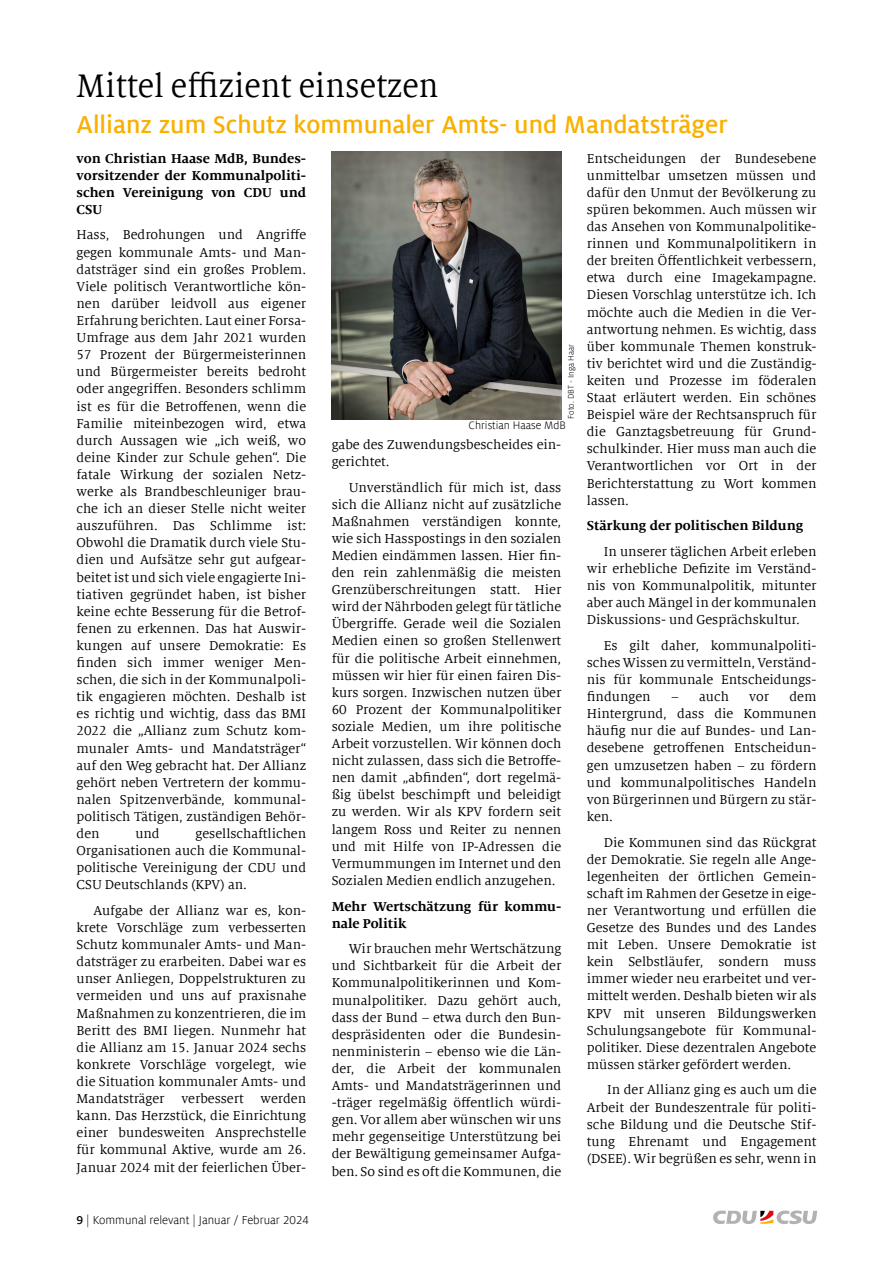
<style>
.page{position:relative;width:893px;height:1263px;background:#fff}
.page>*{position:absolute;margin:0;border:0;box-sizing:border-box;transform-origin:0 0}
.t1{font:36px "Milo Serif Offc";color:#000;scale:.94 1}
.t2{font:700 27px "Milo Sans Offc";color:#f9b000}
.t3{font:14.25px/17.1px "Milo Serif Offc";color:#000;text-align:justify}
.t4{font:700 14.25px/17.1px "Milo Serif Offc";color:#000;text-align:justify}
.t5{font:12.75px "Milo Sans Offc";color:#000}
.t6{font:12px "Milo Sans Offc";color:#000}
.t7{font:9px "Milo Sans Offc";color:#000}
.s1{font-weight:700}
</style>
<div class="page">
<svg style="left:713px;top:1210px;width:104px;height:14px"></svg>
<img style="left:332px;top:151px;width:229px;height:268px">
<h1 class="t1" style="left:77px;top:67px;width:387px">Mittel effizient einsetzen</h1>
<h2 class="t2" style="left:77px;top:110px;width:653px">Allianz zum Schutz kommunaler Amts- und Mandatsträger</h2>
<p class="t4" style="left:77px;top:150px;width:231px">von Christian Haase MdB, Bundes&shy;vorsitzender der Kommunalpoliti&shy;schen Vereinigung von CDU und CSU</p>
<p class="t3" style="left:77px;top:227px;width:231px">Hass, Bedrohungen und Angriffe gegen kommunale Amts- und Man&shy;datsträger sind ein großes Problem.<br>Viele politisch Verantwortliche kön&shy;nen darüber leidvoll aus eigener Erfahrung berichten. Laut einer Forsa-Umfrage aus dem Jahr 2021 wurden 57 Prozent der Bürgermeisterinnen und Bürgermeister bereits bedroht oder angegriffen. Besonders schlimm ist es für die Betroffenen, wenn die Familie miteinbezogen wird, etwa durch Aussagen wie „ich weiß, wo deine Kinder zur Schule gehen“. Die fatale Wirkung der sozialen Netz&shy;werke als Brandbeschleuniger brau&shy;che ich an dieser Stelle nicht weiter auszuführen. Das Schlimme ist:<br>Obwohl die Dramatik durch viele Stu&shy;dien und Aufsätze sehr gut aufgear&shy;beitet ist und sich viele engagierte Ini&shy;tiativen gegründet haben, ist bisher keine echte Besserung für die Betrof&shy;fenen zu erkennen. Das hat Auswir&shy;kungen auf unsere Demokratie: Es finden sich immer weniger Men&shy;schen, die sich in der Kommunalpoli&shy;tik engagieren möchten. Deshalb ist es richtig und wichtig, dass das BMI 2022 die „Allianz zum Schutz kom&shy;munaler Amts- und Mandatsträger“ auf den Weg gebracht hat. Der Allianz gehört neben Vertretern der kommu&shy;nalen Spitzenverbände, kommunal&shy;politisch Tätigen, zuständigen Behör&shy;den</p>
<p class="t3" style="left:77px;top:825px;width:231px;text-indent:119px">gesellschaftlichen Organisationen auch die Kommunal&shy;politische Vereinigung der CDU und CSU Deutschlands (KPV) an.</p>
<p class="t3" style="left:77px;top:902px;width:231px;text-indent:17px">Aufgabe der Allianz war es, kon&shy;krete Vorschläge zum verbesserten Schutz kommunaler Amts- und Man&shy;datsträger zu erarbeiten. Dabei war es unser Anliegen, Doppelstrukturen zu vermeiden und uns auf praxisnahe Maßnahmen zu konzentrieren, die im Beritt des BMI liegen. Nunmehr hat die Allianz am 15. Januar 2024 sechs konkrete Vorschläge vorgelegt, wie die Situation kommunaler Amts- und Mandatsträger verbessert werden kann. Das Herzstück, die Einrichtung einer bundesweiten Ansprechstelle für kommunal Aktive, wurde am 26.<br>Januar 2024 mit der feierlichen Über-</p>
<p class="t3" style="left:135px;top:825px;width:26px">und</p>
<p class="t5" style="left:77px;top:1213px;width:234px"><span class="s1">9</span> | Kommunal relevant | Januar / Februar 2024</p>
<p class="t7" style="left:566px;top:419px;width:76px;rotate:-90deg">Foto. DBT - Inga Haar</p>
<p class="t6" style="left:469px;top:419px;width:99px">Christian Haase MdB</p>
<p class="t3" style="left:332px;top:436px;width:231px">gabe des Zuwendungsbescheides ein&shy;gerichtet.</p>
<p class="t3" style="left:332px;top:479px;width:231px;text-indent:17px">Unverständlich für mich ist, dass sich die Allianz nicht auf zusätzliche Maßnahmen verständigen konnte, wie sich Hasspostings in den sozialen Medien eindämmen lassen. Hier fin&shy;den rein zahlenmäßig die meisten Grenzüberschreitungen statt. Hier wird der Nährboden gelegt für tätliche Übergriffe. Gerade weil die Sozialen Medien einen so großen Stellenwert für die politische Arbeit einnehmen, müssen wir hier für einen fairen Dis&shy;kurs sorgen. Inzwischen nutzen über 60 Prozent der Kommunalpolitiker soziale Medien, um ihre politische Arbeit vorzustellen. Wir können doch nicht zulassen, dass sich die Betroffe&shy;nen damit „abfinden“, dort regelmä&shy;ßig übelst beschimpft und beleidigt zu werden. Wir als KPV fordern seit langem Ross und Reiter zu nennen und mit Hilfe von IP-Adressen die Vermummungen im Internet und den Sozialen Medien endlich anzugehen.</p>
<p class="t4" style="left:332px;top:898px;width:231px">Mehr Wertschätzung für kommu&shy;nale Politik</p>
<p class="t3" style="left:332px;top:940px;width:231px;text-indent:17px">Wir brauchen mehr Wertschätzung und Sichtbarkeit für die Arbeit der Kommunalpolitikerinnen und Kom&shy;munalpolitiker. Dazu gehört auch, dass der Bund – etwa durch den Bun&shy;despräsidenten oder die Bundesin&shy;nenministerin – ebenso wie die Län&shy;der, die Arbeit der kommunalen Amts- und Mandatsträgerinnen und -träger regelmäßig öffentlich würdi&shy;gen. Vor allem aber wünschen wir uns mehr gegenseitige Unterstützung bei der Bewältigung gemeinsamer Aufga&shy;ben. So sind es oft die Kommunen, die</p>
<p class="t3" style="left:587px;top:150px;width:231px">Entscheidungen der Bundesebene unmittelbar umsetzen müssen und dafür den Unmut der Bevölkerung zu spüren bekommen. Auch müssen wir das Ansehen von Kommunalpolitike&shy;rinnen und Kommunalpolitikern in der breiten Öffentlichkeit verbessern, etwa durch eine Imagekampagne.<br>Diesen Vorschlag unterstütze ich. Ich möchte auch die Medien in die Ver&shy;antwortung nehmen. Es wichtig, dass über kommunale Themen konstruk&shy;tiv berichtet wird und die Zuständig&shy;keiten und Prozesse im föderalen Staat erläutert werden. Ein schönes Beispiel wäre der Rechtsanspruch für die Ganztagsbetreuung für Grund&shy;schulkinder. Hier muss man auch die Verantwortlichen vor Ort in der Berichterstattung zu Wort kommen lassen.</p>
<p class="t4" style="left:587px;top:517px;width:218px">Stärkung der politischen Bildung</p>
<p class="t3" style="left:587px;top:543px;width:231px;text-indent:17px">In unserer täglichen Arbeit erleben wir erhebliche Defizite im Verständ&shy;nis von Kommunalpolitik, mitunter aber auch Mängel in der kommunalen Diskussions- und Gesprächskultur.</p>
<p class="t3" style="left:587px;top:637px;width:231px;text-indent:17px">Es gilt daher, kommunalpoliti&shy;sches Wissen zu vermitteln, Verständ&shy;nis für kommunale Entscheidungs&shy;findungen</p>
<p class="t3" style="left:587px;top:688px;width:231px;text-indent:203px">dem Hintergrund, dass die Kommunen häufig nur die auf Bundes- und Lan&shy;desebene getroffenen Entscheidun&shy;gen umzusetzen haben – zu fördern und kommunalpolitisches Handeln von Bürgerinnen und Bürgern zu stär&shy;ken.</p>
<p class="t3" style="left:587px;top:834px;width:231px;text-indent:17px">Die Kommunen sind das Rückgrat der Demokratie. Sie regeln alle Ange&shy;legenheiten der örtlichen Gemein&shy;schaft im Rahmen der Gesetze in eige&shy;ner Verantwortung und erfüllen die Gesetze des Bundes und des Landes mit Leben. Unsere Demokratie ist kein Selbstläufer, sondern muss immer wieder neu erarbeitet und ver&shy;mittelt werden. Deshalb bieten wir als KPV mit unseren Bildungswerken Schulungsangebote für Kommunal&shy;politiker. Diese dezentralen Angebote müssen stärker gefördert werden.</p>
<p class="t3" style="left:587px;top:1082px;width:231px;text-indent:20px">In der Allianz ging es auch um die Arbeit der Bundeszentrale für politi&shy;sche Bildung und die Deutsche Stif&shy;tung Ehrenamt und Engagement (DSEE). Wir begrüßen es sehr, wenn in</p>
<p class="t3" style="left:671px;top:688px;width:59px">– auch</p>
<p class="t3" style="left:749px;top:688px;width:21px">vor</p>
</div>
